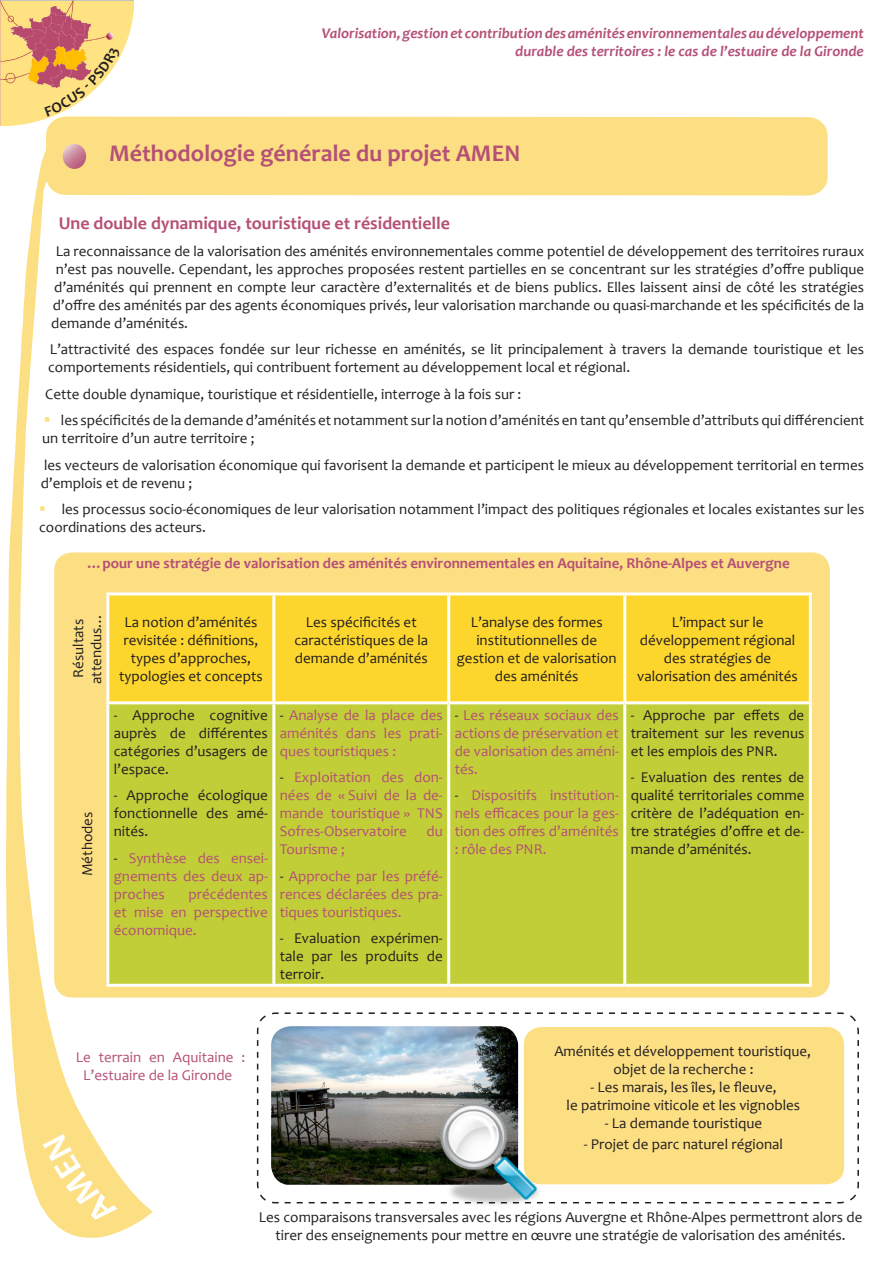
<style>
.page{position:relative;width:893px;height:1263px;background:#fff}
.page>*{position:absolute;margin:0;border:0;box-sizing:border-box;transform-origin:0 0}
.t1{font:700 24px "Candara";color:#b55076}
.t2{font:700 18px "Candara";color:#b55076}
.t3{font:15px/18px "Candara";color:#231f20;text-align:center}
.t4{font:15px/18px "Candara";color:#b55076;text-align:justify}
.t5{font:italic 700 15px/18px "Candara";color:#b55076;text-align:right}
.t6{font:700 15px "Candara";color:#b55076}
.s1{color:#fcde83}
.s2{color:#231f20}
</style>
<div class="page">
<div style="left:46px;top:117px;width:782px;height:78px;background:#fcde83"></div>
<svg style="left:63px;top:144px;width:23px;height:5px"></svg>
<svg style="left:6px;top:149px;width:147px;height:1089px"></svg>
<img style="left:0;top:0;width:134px;height:126px">
<div style="left:54px;top:552px;width:776px;height:445px;background:#fcde83;border-radius:18px"></div>
<div style="left:109px;top:595px;width:700px;height:106px;background:#fdd62d"></div>
<div style="left:109px;top:704px;width:700px;height:280px;background:#c2ce38"></div>
<hr style="left:106px;top:592px;width:168px;height:3px;background:#fff">
<hr style="left:106px;top:595px;width:3px;height:106px;background:#fff">
<hr style="left:274px;top:592px;width:175px;height:3px;background:#fff">
<hr style="left:272px;top:595px;width:3px;height:106px;background:#fff">
<hr style="left:449px;top:592px;width:176px;height:3px;background:#fff">
<hr style="left:447px;top:595px;width:3px;height:106px;background:#fff">
<hr style="left:625px;top:592px;width:187px;height:3px;background:#fff">
<hr style="left:623px;top:595px;width:3px;height:106px;background:#fff">
<hr style="left:809px;top:595px;width:3px;height:106px;background:#fff">
<hr style="left:106px;top:701px;width:168px;height:3px;background:#fff">
<hr style="left:106px;top:704px;width:3px;height:280px;background:#fff">
<hr style="left:274px;top:701px;width:175px;height:3px;background:#fff">
<hr style="left:272px;top:704px;width:3px;height:280px;background:#fff">
<hr style="left:449px;top:701px;width:176px;height:3px;background:#fff">
<hr style="left:447px;top:704px;width:3px;height:280px;background:#fff">
<hr style="left:625px;top:701px;width:187px;height:3px;background:#fff">
<hr style="left:623px;top:704px;width:3px;height:280px;background:#fff">
<hr style="left:809px;top:704px;width:3px;height:280px;background:#fff">
<hr style="left:106px;top:984px;width:168px;height:3px;background:#fff">
<hr style="left:274px;top:984px;width:175px;height:3px;background:#fff">
<hr style="left:449px;top:984px;width:176px;height:3px;background:#fff">
<hr style="left:625px;top:984px;width:187px;height:3px;background:#fff">
<svg style="left:256px;top:1012px;width:603px;height:192px"></svg>
<svg style="left:43px;top:1134px;width:74px;height:91px"></svg>
<svg style="left:44px;top:47px;width:77px;height:69px"></svg>
<p class="t5" style="left:322px;top:24px;width:544px">Valorisation, gestion et contribution des aménités environnementales au développement durable des territoires : le cas de l’estuaire de la Gironde</p>
<p class="t1" style="left:109px;top:138px;width:413px">Méthodologie générale du projet AMEN</p>
<p class="t2" style="left:59px;top:212px;width:393px">Une double dynamique, touristique et résidentielle</p>
<p class="t3" style="left:56px;top:242px;width:810px">La reconnaissance de la valorisation des aménités environnementales comme potentiel de développement des territoires ruraux</p>
<p class="t3" style="left:56px;top:260px;width:810px">n’est pas nouvelle. Cependant, les approches proposées restent partielles en se concentrant sur les stratégies d’offre publique</p>
<p class="t3" style="left:54px;top:278px;width:811px">d’aménités qui prennent en compte leur caractère d’externalités et de biens publics. Elles laissent ainsi de côté les stratégies</p>
<p class="t3" style="left:53px;top:296px;width:813px">d’offre des aménités par des agents économiques privés, leur valorisation marchande ou quasi-marchande et les spécificités de la</p>
<p class="t3" style="left:51px;top:314px;width:138px">demande d’aménités.</p>
<p class="t3" style="left:48px;top:340px;width:817px;text-align:left">L’attractivité des espaces fondée sur leur richesse en aménités, se lit principalement à travers la demande touristique et les comportements résidentiels, qui contribuent fortement au développement local et régional.</p>
<p class="t3" style="left:45px;top:385px;width:478px">Cette double dynamique, touristique et résidentielle, interroge à la fois sur :</p>
<p class="t3" style="left:42px;top:411px;width:823px;text-align:left"><span class="s1">▪</span> les spécificités de la demande d’aménités et notamment sur la notion d’aménités en tant qu’ensemble d’attributs qui différencient un territoire d’un autre territoire ;</p>
<p class="t3" style="left:41px;top:456px;width:825px;text-align:left">les vecteurs de valorisation économique qui favorisent la demande et participent le mieux au développement territorial en termes d’emplois et de revenu ;</p>
<p class="t3" style="left:39px;top:500px;width:827px;text-align:left"><span class="s1">▪</span> les processus socio-économiques de leur valorisation notamment l’impact des politiques régionales et locales existantes sur les coordinations des acteurs.</p>
<p class="t6" style="left:87px;top:554px;width:704px">…pour une stratégie de valorisation des aménités environnementales en Aquitaine, Rhône-Alpes et Auvergne</p>
<p class="t3" style="left:69px;top:684px;width:73px;rotate:-90deg">Résultats attendus…</p>
<p class="t3" style="left:119px;top:613px;width:145px">La notion d’aménités revisitée : définitions, types d’approches, typologies et concepts</p>
<p class="t3" style="left:294px;top:613px;width:135px">Les spécificités et caractéristiques de la demande d’aménités</p>
<p class="t3" style="left:457px;top:613px;width:161px">L’analyse des formes institutionnelles de gestion et de valorisation des aménités</p>
<p class="t3" style="left:637px;top:613px;width:162px">L’impact sur le développement régional des stratégies de valorisation des aménités</p>
<p class="t3" style="left:78px;top:876px;width:66px;rotate:-90deg">Méthodes</p>
<p class="t3" style="left:114px;top:706px;width:156px;text-align:justify">- Approche cognitive auprès de différentes catégories d’usagers de l’espace.</p>
<p class="t3" style="left:114px;top:786px;width:156px;text-align:justify">- Approche écologique fonctionnelle des amé&shy;nités.</p>
<p class="t4" style="left:114px;top:849px;width:155px"><span class="s2">-</span> Synthèse des ensei&shy;gnements des deux ap&shy;proches</p>
<p class="t4" style="left:114px;top:885px;width:155px;text-indent:75px">précédentes et mise en perspective économique.</p>
<p class="t4" style="left:280px;top:706px;width:164px"><span class="s2">-</span> Analyse de la place des aménités dans les prati&shy;ques touristiques :</p>
<p class="t4" style="left:280px;top:768px;width:164px"><span class="s2">-</span> Exploitation des don&shy;nées de « Suivi de la de&shy;mande touristique » TNS Sofres-Observatoire</p>
<p class="t4" style="left:426px;top:822px;width:18px">du</p>
<p class="t4" style="left:280px;top:840px;width:67px">Tourisme ;</p>
<p class="t4" style="left:280px;top:867px;width:164px"><span class="s2">-</span> Approche par les préfé&shy;rences déclarées des pra&shy;tiques touristiques.</p>
<p class="t3" style="left:280px;top:929px;width:164px;text-align:justify">- Evaluation expérimen&shy;tale par les produits de terroir.</p>
<p class="t4" style="left:455px;top:706px;width:166px"><span class="s2">-</span> Les réseaux sociaux des actions de préservation et de valorisation des améni&shy;tés.</p>
<p class="t4" style="left:455px;top:786px;width:166px"><span class="s2">-</span> Dispositifs institution&shy;nels efficaces pour la ges&shy;tion des offres d’aménités : rôle des PNR.</p>
<p class="t3" style="left:631px;top:706px;width:175px;text-align:justify">- Approche par effets de traitement sur les revenus et les emplois des PNR.</p>
<p class="t3" style="left:631px;top:768px;width:175px;text-align:justify">- Evaluation des rentes de qualité territoriales comme critère de l’adéquation en&shy;tre stratégies d’offre et de&shy;mande d’aménités.</p>
<p class="t4" style="left:76px;top:1048px;width:171px;text-align:center">Le terrain en Aquitaine :<br>L’estuaire de la Gironde</p>
<p class="t3" style="left:554px;top:1042px;width:258px">Aménités et développement touristique,</p>
<p class="t3" style="left:613px;top:1060px;width:142px">objet de la recherche :</p>
<p class="t3" style="left:590px;top:1078px;width:188px">- Les marais, les îles, le fleuve,</p>
<p class="t3" style="left:567px;top:1096px;width:235px">le patrimoine viticole et les vignobles</p>
<p class="t3" style="left:605px;top:1114px;width:159px">- La demande touristique</p>
<p class="t3" style="left:584px;top:1135px;width:201px">- Projet de parc naturel régional</p>
<p class="t3" style="left:259px;top:1208px;width:605px">Les comparaisons transversales avec les régions Auvergne et Rhône-Alpes permettront alors de tirer des enseignements pour mettre en œuvre une stratégie de valorisation des aménités.</p>
</div>
